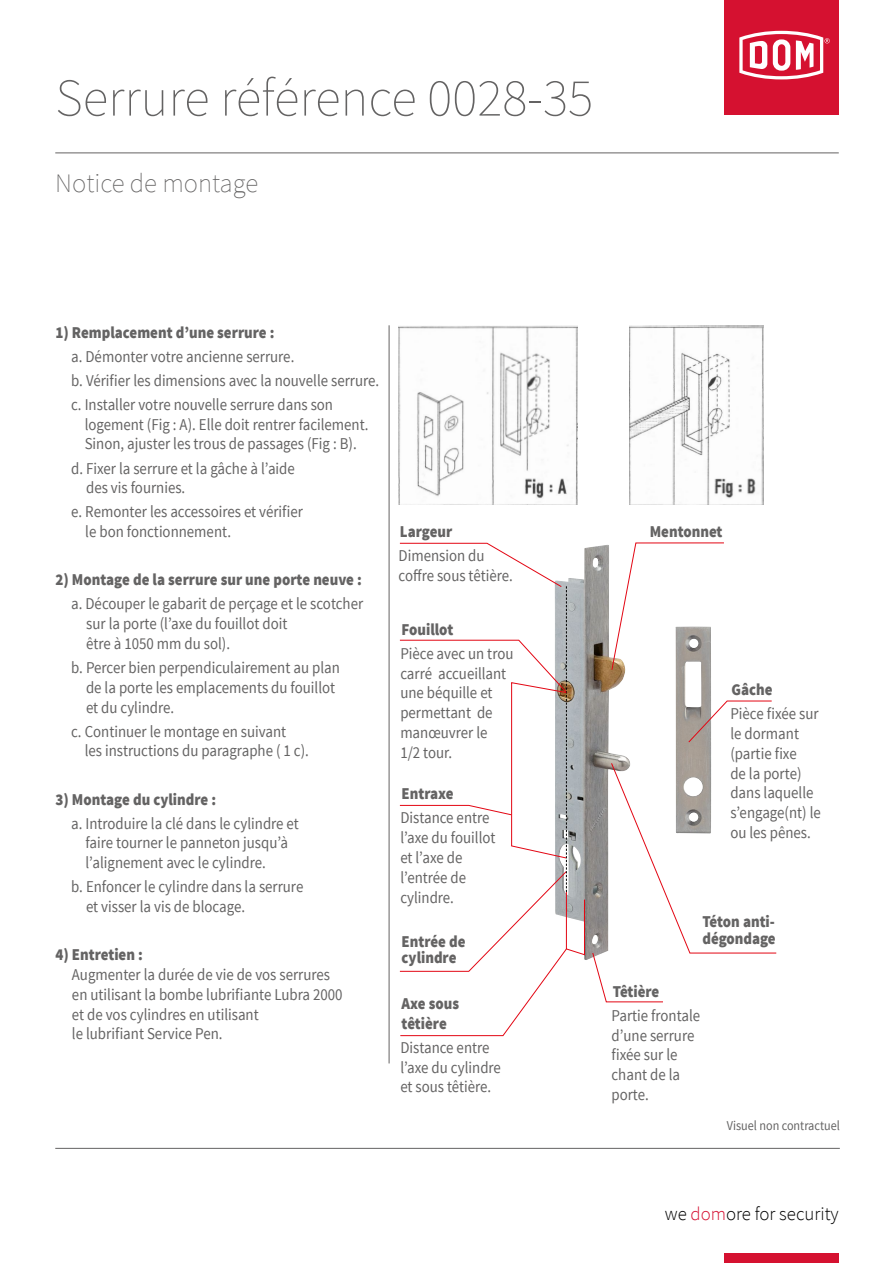
<style>
.page{position:relative;width:893px;height:1263px;background:#fff}
.page>*{position:absolute;margin:0;border:0;box-sizing:border-box;transform-origin:0 0}
.t1{font:200 53.1px "Source Sans Pro";color:#646363}
.t2{font:200 26.7px "Source Sans Pro";color:#646363}
.t3{font:300 18.75px "Source Sans Pro";color:#000}
.t4{font:16.5px/19.8px "Source Sans Pro";color:#646363;scale:.9 1}
.t5{font:900 16.5px/16.5px "Source Sans Pro";color:#646363;scale:.9 1}
.t6{font:13.5px "Source Sans Pro";color:#646363;scale:.9 1}
.s1{color:#d51032}
</style>
<div class="page">
<div style="left:724px;top:1253px;width:115px;height:10px;background:#d51130"></div>
<div style="left:724px;top:0;width:115px;height:115px;background:#d51130"></div>
<svg style="left:739px;top:31px;width:91px;height:48px"></svg>
<hr style="left:55px;top:1148px;width:785px;height:1px;background:#646363">
<hr style="left:55px;top:153px;width:784px;height:1px;background:#646363">
<img style="left:585px;top:545px;width:45px;height:415px">
<hr style="left:389px;top:325px;width:1px;height:738px;background:#646363">
<svg style="left:611px;top:542px;width:113px;height:129px"></svg>
<img style="left:675px;top:626px;width:36px;height:136px">
<svg style="left:688px;top:700px;width:84px;height:43px"></svg>
<img style="left:399px;top:325px;width:179px;height:180px">
<img style="left:629px;top:325px;width:135px;height:180px">
<svg style="left:592px;top:762px;width:185px;height:241px"></svg>
<svg style="left:399px;top:542px;width:186px;height:494px"></svg>
<h1 class="t1" style="left:55px;top:66px;width:539px">Serrure référence 0028-35</h1>
<h2 class="t2" style="left:55px;top:167px;width:204px">Notice de montage</h2>
<p class="t5" style="left:55px;top:325px;width:245px">1) Remplacement d’une serrure :</p>
<p class="t4" style="left:71px;top:345px;width:344px;line-height:24px">a. Démonter votre ancienne serrure.<br>b. Vérifier les dimensions avec la nouvelle serrure. c. Installer votre nouvelle serrure dans son</p>
<p class="t4" style="left:85px;top:415px;width:317px">logement (Fig : A). Elle doit rentrer facilement.<br>Sinon, ajuster les trous de passages (Fig : B).</p>
<p class="t4" style="left:86px;top:458px;width:233px;text-indent:-15px">d. Fixer la serrure et la gâche à l’aide des vis fournies.</p>
<p class="t4" style="left:85px;top:502px;width:243px;text-indent:-14px">e. Remonter les accessoires et vérifier le bon fonctionnement.</p>
<p class="t5" style="left:55px;top:572px;width:342px">2) Montage de la serrure sur une porte neuve :</p>
<p class="t4" style="left:86px;top:594px;width:309px;text-indent:-15px">a. Découper le gabarit de perçage et le scotcher sur la porte (l’axe du fouillot doit<br>être à 1050 mm du sol).</p>
<p class="t4" style="left:86px;top:658px;width:284px;text-indent:-15px">b. Percer bien perpendiculairement au plan de la porte les emplacements du fouillot et du cylindre.</p>
<p class="t4" style="left:85px;top:721px;width:251px;text-indent:-13px">c. Continuer le montage en suivant<br>les instructions du paragraphe ( 1 c).</p>
<p class="t5" style="left:55px;top:791px;width:180px">3) Montage du cylindre :</p>
<p class="t4" style="left:86px;top:813px;width:238px;text-indent:-14px">a. Introduire la clé dans le cylindre et faire tourner le panneton jusqu’à l’alignement avec le cylindre.</p>
<p class="t4" style="left:86px;top:877px;width:243px;text-indent:-15px">b. Enfoncer le cylindre dans la serrure et visser la vis de blocage.</p>
<p class="t5" style="left:55px;top:947px;width:99px">4) Entretien :</p>
<p class="t4" style="left:72px;top:965px;width:302px">Augmenter la durée de vie de vos serrures en utilisant la bombe lubrifiante Lubra 2000 et de vos cylindres en utilisant<br>le lubrifiant Service Pen.</p>
<p class="t5" style="left:400px;top:524px;width:60px">Largeur</p>
<p class="t4" style="left:399px;top:546px;width:128px">Dimension du coffre sous têtière.</p>
<p class="t5" style="left:402px;top:622px;width:59px">Fouillot</p>
<p class="t4" style="left:400px;top:644px;width:127px">Pièce avec un trou carré accueillant une béquille et permettant de manœuvrer le<br>1/2 tour.</p>
<p class="t5" style="left:402px;top:786px;width:59px">Entraxe</p>
<p class="t4" style="left:400px;top:808px;width:107px">Distance entre l’axe du fouillot et l’axe de l’entrée de cylindre.</p>
<p class="t5" style="left:402px;top:934px;width:73px">Entrée de cylindre</p>
<p class="t5" style="left:402px;top:994px;width:65px;line-height:19.8px">Axe sous têtière</p>
<p class="t4" style="left:400px;top:1038px;width:113px">Distance entre l’axe du cylindre et sous têtière.</p>
<p class="t5" style="left:650px;top:524px;width:82px">Mentonnet</p>
<p class="t5" style="left:732px;top:682px;width:47px">Gâche</p>
<p class="t4" style="left:730px;top:704px;width:102px">Pièce fixée sur le dormant (partie fixe<br>de la porte) dans laquelle s’engage(nt) le ou les pênes.</p>
<p class="t5" style="left:702px;top:914px;width:83px">Téton anti&shy;dégondage</p>
<p class="t5" style="left:613px;top:984px;width:53px">Têtière</p>
<p class="t4" style="left:611px;top:1005px;width:100px">Partie frontale d’une serrure fixée sur le chant de la porte.</p>
<p class="t6" style="left:727px;top:1117px;width:127px">Visuel non contractuel</p>
<p class="t3" style="left:665px;top:1202px;width:175px">we <span class="s1">dom</span>ore for security</p>
</div>
